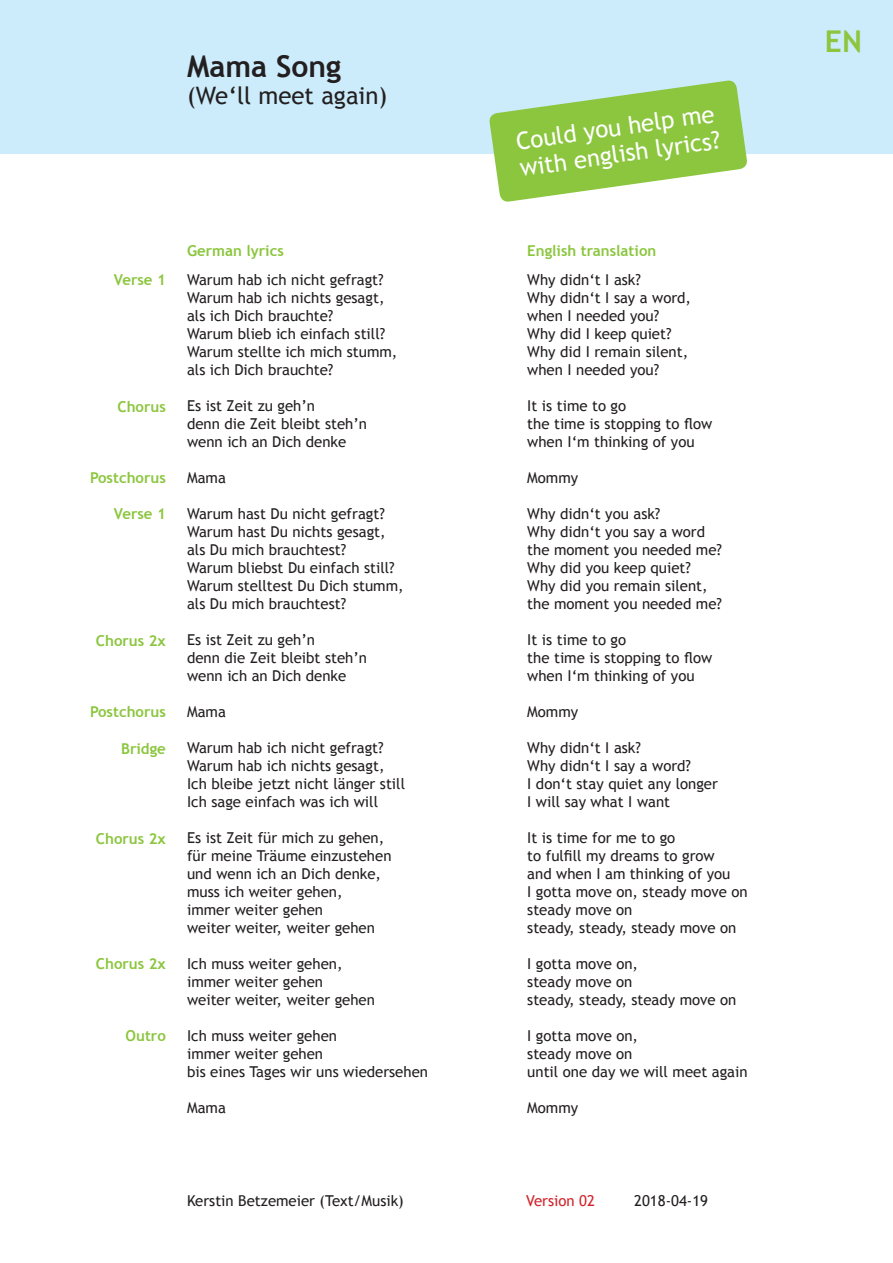
<style>
.page{position:relative;width:893px;height:1263px;background:#fff}
.page>*{position:absolute;margin:0;border:0;box-sizing:border-box;transform-origin:0 0}
.t1{font:700 30px "Trebuchet MS";color:#231f20}
.t2{font:700 30px "Trebuchet MS";color:#8bc63e}
.t3{font:24px/27px "Trebuchet MS";color:#fff}
.t4{font:24px "Trebuchet MS";color:#231f20}
.t5{font:15px/18px "Trebuchet MS";color:#231f20}
.t6{font:700 15px "Trebuchet MS";color:#8bc63e}
.t7{font:15px "Trebuchet MS";color:#d1232a}
</style>
<div class="page">
<div style="left:0;top:0;width:893px;height:153px;background:#ccecfb"></div>
<svg style="left:488px;top:80px;width:260px;height:122px"></svg>
<h1 class="t1" style="left:187px;top:48px;width:156px">Mama Song</h1>
<h2 class="t4" style="left:187px;top:82px;width:202px">(We‘ll meet again)</h2>
<h2 class="t3" style="left:514px;top:128px;width:204px;rotate:-8deg">Could you help me with english lyrics?</h2>
<p class="t6" style="left:114px;top:271px;width:53px">Verse 1</p>
<p class="t6" style="left:118px;top:397px;width:50px">Chorus</p>
<p class="t6" style="left:90px;top:468px;width:77px">Postchorus</p>
<p class="t6" style="left:114px;top:504px;width:53px">Verse 1</p>
<p class="t6" style="left:96px;top:631px;width:71px">Chorus 2x</p>
<p class="t6" style="left:90px;top:703px;width:77px">Postchorus</p>
<p class="t6" style="left:121px;top:739px;width:46px">Bridge</p>
<p class="t6" style="left:96px;top:829px;width:71px">Chorus 2x</p>
<p class="t6" style="left:96px;top:954px;width:71px">Chorus 2x</p>
<p class="t6" style="left:126px;top:1027px;width:42px">Outro</p>
<p class="t6" style="left:187px;top:241px;width:98px">German lyrics</p>
<p class="t6" style="left:527px;top:241px;width:131px">English translation</p>
<p class="t5" style="left:187px;top:271px;width:212px">Warum hab ich nicht gefragt?<br>Warum hab ich nichts gesagt, als ich Dich brauchte?<br>Warum blieb ich einfach still?<br>Warum stellte ich mich stumm, als ich Dich brauchte?</p>
<p class="t5" style="left:187px;top:397px;width:182px">Es ist Zeit zu geh’n<br>denn die Zeit bleibt steh’n wenn ich an Dich denke</p>
<p class="t5" style="left:187px;top:469px;width:40px">Mama</p>
<p class="t5" style="left:187px;top:505px;width:218px">Warum hast Du nicht gefragt?<br>Warum hast Du nichts gesagt, als Du mich brauchtest?<br>Warum bliebst Du einfach still?<br>Warum stelltest Du Dich stumm, als Du mich brauchtest?</p>
<p class="t5" style="left:187px;top:631px;width:182px">Es ist Zeit zu geh’n<br>denn die Zeit bleibt steh’n wenn ich an Dich denke</p>
<p class="t5" style="left:187px;top:703px;width:40px">Mama</p>
<p class="t5" style="left:187px;top:739px;width:219px">Warum hab ich nicht gefragt?<br>Warum hab ich nichts gesagt,<br>Ich bleibe jetzt nicht länger still<br>Ich sage einfach was ich will</p>
<p class="t5" style="left:187px;top:829px;width:206px">Es ist Zeit für mich zu gehen, für meine Träume einzustehen und wenn ich an Dich denke, muss ich weiter gehen,<br>immer weiter gehen<br>weiter weiter, weiter gehen</p>
<p class="t5" style="left:187px;top:955px;width:189px">Ich muss weiter gehen, immer weiter gehen<br>weiter weiter, weiter gehen</p>
<p class="t5" style="left:187px;top:1027px;width:242px">Ich muss weiter gehen<br>immer weiter gehen<br>bis eines Tages wir uns wiedersehen</p>
<p class="t5" style="left:187px;top:1099px;width:40px">Mama</p>
<p class="t5" style="left:527px;top:271px;width:165px">Why didn‘t I ask?<br>Why didn‘t I say a word, when I needed you?<br>Why did I keep quiet?<br>Why did I remain silent, when I needed you?</p>
<p class="t5" style="left:527px;top:397px;width:187px">It is time to go<br>the time is stopping to flow when I‘m thinking of you</p>
<p class="t5" style="left:527px;top:469px;width:52px">Mommy</p>
<p class="t5" style="left:527px;top:505px;width:196px">Why didn‘t you ask?<br>Why didn‘t you say a word the moment you needed me?<br>Why did you keep quiet?<br>Why did you remain silent, the moment you needed me?</p>
<p class="t5" style="left:527px;top:631px;width:187px">It is time to go<br>the time is stopping to flow when I‘m thinking of you</p>
<p class="t5" style="left:527px;top:703px;width:52px">Mommy</p>
<p class="t5" style="left:527px;top:739px;width:192px">Why didn‘t I ask?<br>Why didn‘t I say a word?<br>I don‘t stay quiet any longer<br>I will say what I want</p>
<p class="t5" style="left:527px;top:829px;width:222px">It is time for me to go<br>to fulfill my dreams to grow<br>and when I am thinking of you<br>I gotta move on, steady move on steady move on<br>steady, steady, steady move on</p>
<p class="t5" style="left:527px;top:955px;width:211px">I gotta move on,<br>steady move on<br>steady, steady, steady move on</p>
<p class="t5" style="left:527px;top:1027px;width:222px">I gotta move on,<br>steady move on<br>until one day we will meet again</p>
<p class="t5" style="left:527px;top:1099px;width:52px">Mommy</p>
<p class="t5" style="left:187px;top:1192px;width:218px">Kerstin Betzemeier (Text/Musik)</p>
<p class="t7" style="left:526px;top:1192px;width:70px">Version 02</p>
<p class="t5" style="left:634px;top:1192px;width:75px">2018-04-19</p>
<h1 class="t2" style="left:825px;top:22px;width:39px">EN</h1>
</div>
